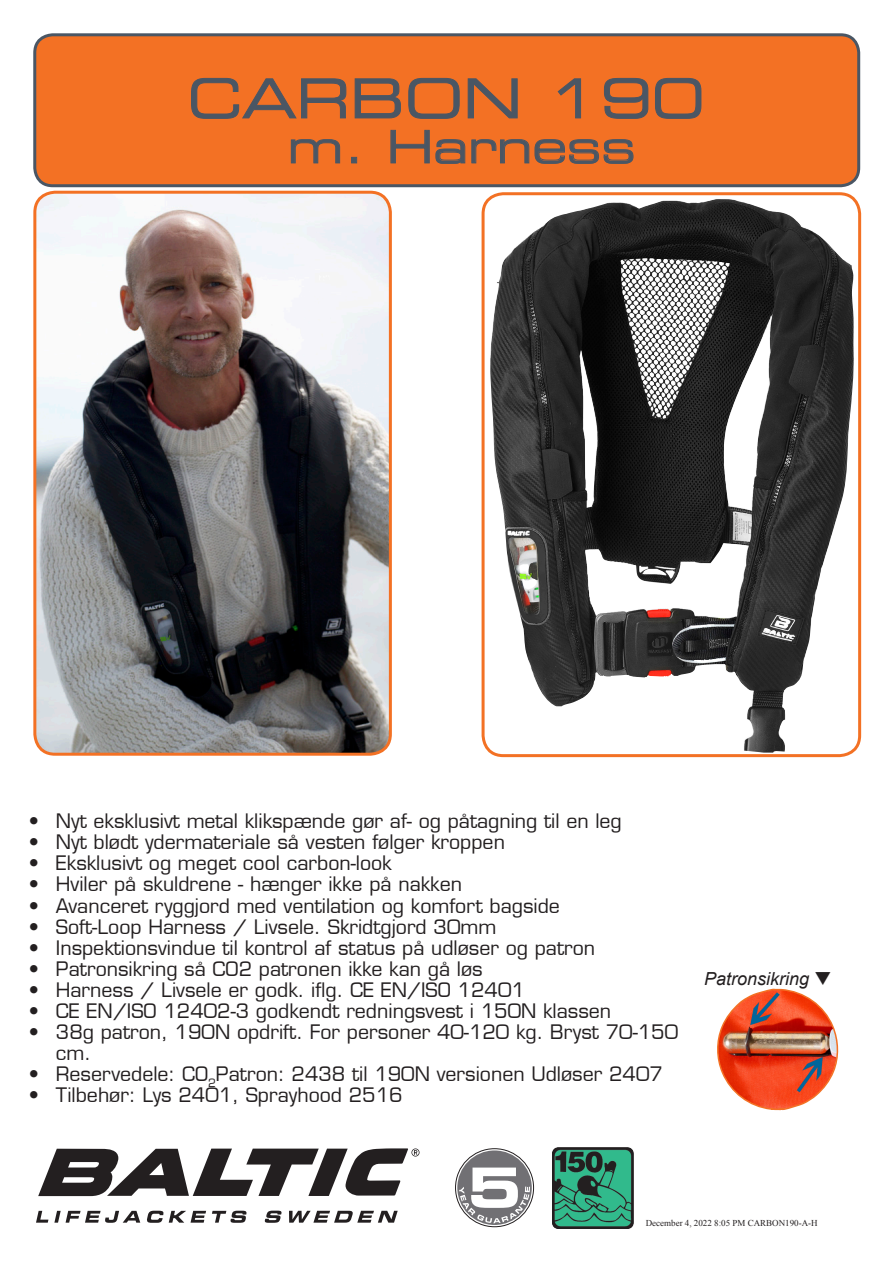
<style>
.page{position:relative;width:893px;height:1263px;background:#fff}
.page>*{position:absolute;margin:0;border:0;box-sizing:border-box;transform-origin:0 0}
.t1{font:54px "Eurostile LT Extended Two";color:#4a5664}
.t2{font:45px "Eurostile LT Extended Two";color:#4a5664}
.t3{font:19.5px/21px "Eurostile LT";color:#231f20}
.t4{font:italic 18px "Arial";color:#231f20}
.t5{font:9px "Times New Roman";color:#231f20}
</style>
<div class="page">
<img style="left:35px;top:192px;width:355px;height:560px">
<div style="left:33px;top:191px;width:359px;height:565px;border:3px solid #f37124;border-radius:20px"></div>
<img style="left:489px;top:199px;width:365px;height:554px">
<div style="left:482px;top:192px;width:379px;height:565px;border:3px solid #f37124;border-radius:20px"></div>
<img style="left:717px;top:988px;width:122px;height:123px">
<div style="left:35px;top:35px;width:824px;height:151px;background:#f37124;border-radius:18px"></div>
<svg style="left:191px;top:78px;width:156px;height:41px"></svg>
<svg style="left:354px;top:78px;width:47px;height:41px"></svg>
<svg style="left:408px;top:78px;width:52px;height:41px"></svg>
<svg style="left:467px;top:78px;width:51px;height:41px"></svg>
<svg style="left:557px;top:78px;width:24px;height:41px"></svg>
<svg style="left:604px;top:78px;width:45px;height:41px"></svg>
<svg style="left:655px;top:78px;width:47px;height:41px"></svg>
<svg style="left:291px;top:139px;width:49px;height:25px"></svg>
<svg style="left:351px;top:157px;width:6px;height:6px"></svg>
<svg style="left:390px;top:130px;width:244px;height:34px"></svg>
<div style="left:33px;top:33px;width:827px;height:154px;border:3px solid #4a5664;border-radius:18px"></div>
<img style="left:553px;top:1147px;width:81px;height:81px">
<svg style="left:36px;top:1211px;width:12px;height:12px"></svg>
<svg style="left:54px;top:1211px;width:86px;height:12px"></svg>
<svg style="left:147px;top:1211px;width:59px;height:12px"></svg>
<svg style="left:212px;top:1211px;width:35px;height:12px"></svg>
<svg style="left:264px;top:1210px;width:18px;height:13px"></svg>
<svg style="left:289px;top:1211px;width:109px;height:12px"></svg>
<svg style="left:38px;top:1148px;width:381px;height:48px"></svg>
<svg style="left:455px;top:1149px;width:79px;height:78px"></svg>
<div style="left:455px;top:1148px;width:79px;height:79px;border:1px solid #231f20;border-radius:50%"></div>
<div style="left:457px;top:1150px;width:75px;height:75px;background:#717074;border-radius:50%"></div>
<svg style="left:459px;top:1167px;width:71px;height:56px"></svg>
<p class="t1" style="left:187px;top:62px;width:518px">CARBON 190</p>
<p class="t2" style="left:288px;top:116px;width:350px">m. Harness</p>
<p class="t3" style="left:29px;top:811px;width:594px">• Nyt eksklusivt metal klikspænde gør af- og påtagning til en leg</p>
<p class="t3" style="left:29px;top:832px;width:478px">• Nyt blødt ydermateriale så vesten følger kroppen</p>
<p class="t3" style="left:29px;top:853px;width:364px">• Eksklusivt og meget cool carbon-look</p>
<p class="t3" style="left:29px;top:874px;width:435px">• Hviler på skuldrene - hænger ikke på nakken</p>
<p class="t3" style="left:29px;top:895px;width:532px">• Avanceret ryggjord med ventilation og komfort bagside</p>
<p class="t3" style="left:29px;top:916px;width:469px">• Soft-Loop Harness / Livsele. Skridtgjord 30mm</p>
<p class="t3" style="left:29px;top:937px;width:568px">• Inspektionsvindue til kontrol af status på udløser og patron</p>
<p class="t3" style="left:29px;top:958px;width:455px">• Patronsikring så CO2 patronen ikke kan gå løs</p>
<p class="t3" style="left:29px;top:979px;width:497px">• Harness / Livsele er godk. iflg. CE EN/ISO 12401</p>
<p class="t3" style="left:29px;top:1000px;width:584px">• CE EN/ISO 12402-3 godkendt redningsvest i 150N klassen</p>
<p class="t3" style="left:56px;top:1021px;width:624px;text-indent:-27px">• 38g patron, 190N opdrift. For personer 40-120 kg. Bryst 70-150 cm.</p>
<p class="t3" style="left:29px;top:1063px;width:635px">• Reservedele: CO<sub>2</sub>Patron: 2438 til 190N versionen Udløser 2407</p>
<p class="t3" style="left:29px;top:1084px;width:375px">• Tilbehør: Lys 2401, Sprayhood 2516</p>
<p class="t4" style="left:704px;top:966px;width:129px">Patronsikring ❑</p>
<p class="t5" style="left:646px;top:1217px;width:173px">December 4, 2022 8:05 PM CARBON190-A-H</p>
</div>
